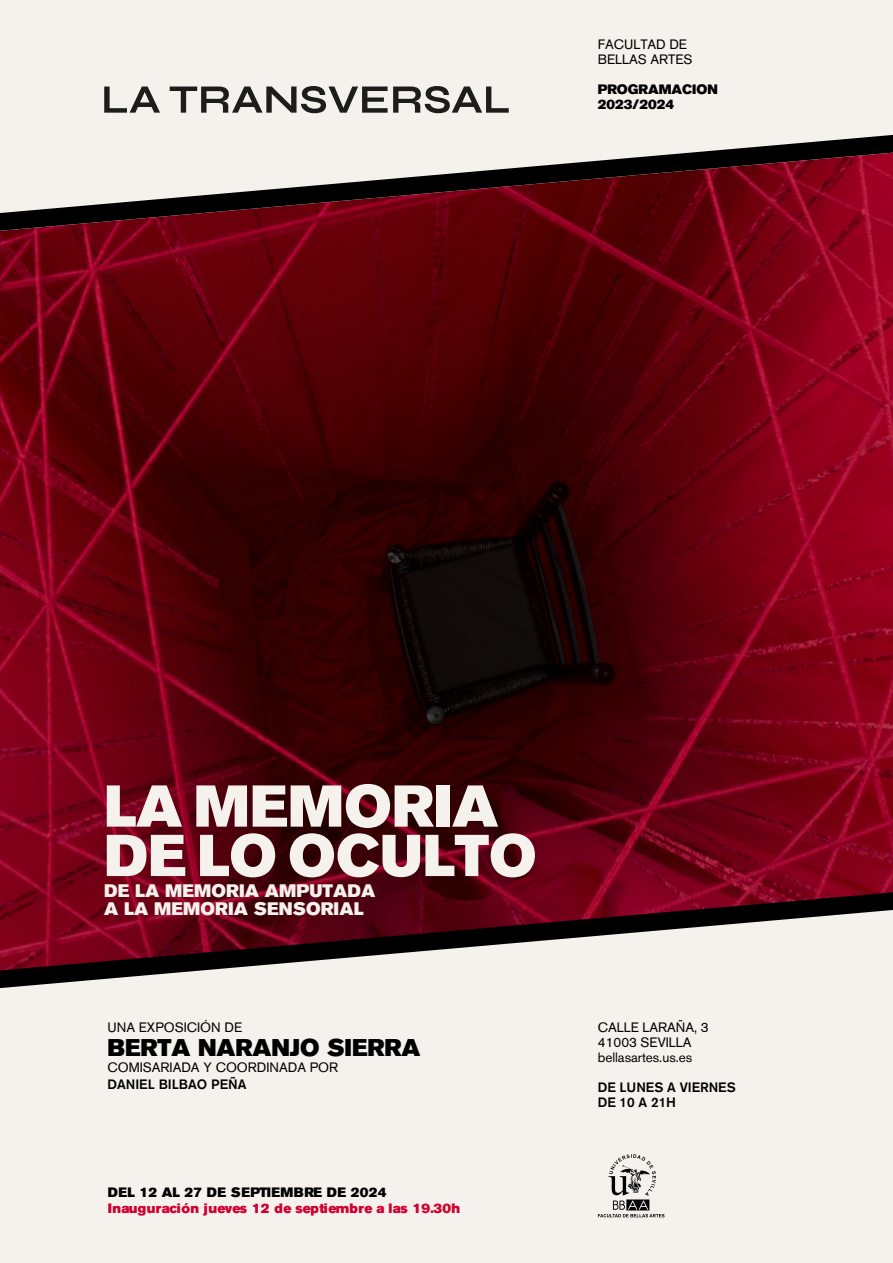
<style>
.page{position:relative;width:893px;height:1263px;background:#f5f1ec}
.page>*{position:absolute;margin:0;border:0;box-sizing:border-box;transform-origin:0 0}
.t1{font:58.35px/49.3px "Akzidenz Grotesk Pro Super";letter-spacing:.005em;color:#f5f1ec}
.t2{font:24px "Akzidenz Grotesk Pro Super";color:#000}
.t3{font:18px/18px "Akzidenz Grotesk Pro Super";letter-spacing:.005em;color:#f5f1ec}
.t4{font:13.5px/15px "Akzidenz Grotesk Pro";letter-spacing:-.005em;color:#000}
.t5{font:13.5px "Akzidenz Grotesk Pro Super";letter-spacing:.02em;color:#d00130}
.t6{font:500 13.5px/15px "Akzidenz Grotesk Pro";letter-spacing:-.005em;color:#000}
.t7{font:13.5px "Akzidenz Grotesk Pro Super";letter-spacing:.02em;color:#000}
.t8{font:13.5px/15px "Akzidenz Grotesk Pro Super";letter-spacing:-.005em;color:#000}
</style>
<div class="page">
<svg style="left:598px;top:1154px;width:66px;height:63px"></svg>
<img style="left:0;top:231px;width:893px;height:661px">
<svg style="left:0;top:892px;width:893px;height:96px"></svg>
<svg style="left:0;top:135px;width:893px;height:96px"></svg>
<svg style="left:104px;top:87px;width:56px;height:26px"></svg>
<svg style="left:170px;top:86px;width:339px;height:27px"></svg>
<p class="t4" style="left:598px;top:37px;width:96px">FACULTAD DE<br>BELLAS ARTES</p>
<p class="t8" style="left:598px;top:82px;width:121px">PROGRAMACION<br>2023/2024</p>
<h1 class="t1" style="left:104px;top:781px;width:434px">LA MEMORIA<br>DE LO OCULTO</h1>
<h3 class="t3" style="left:104px;top:882px;width:273px">DE LA MEMORIA AMPUTADA<br>A LA MEMORIA SENSORIAL</h3>
<p class="t4" style="left:108px;top:1019px;width:136px">UNA EXPOSICIÓN DE</p>
<h2 class="t2" style="left:108px;top:1032px;width:315px">BERTA NARANJO SIERRA</h2>
<p class="t4" style="left:108px;top:1060px;width:232px">COMISARIADA Y COORDINADA POR</p>
<p class="t6" style="left:108px;top:1076px;width:140px">DANIEL BILBAO PEÑA</p>
<p class="t7" style="left:108px;top:1183px;width:280px">DEL 12 AL 27 DE SEPTIEMBRE DE 2024</p>
<p class="t5" style="left:108px;top:1200px;width:354px">Inauguración jueves 12 de septiembre a las 19.30h</p>
<p class="t4" style="left:598px;top:1019px;width:112px">CALLE LARAÑA, 3<br>41003 SEVILLA bellasartes.us.es</p>
<p class="t6" style="left:598px;top:1079px;width:139px">DE LUNES A VIERNES<br>DE 10 A 21H</p>
</div>
